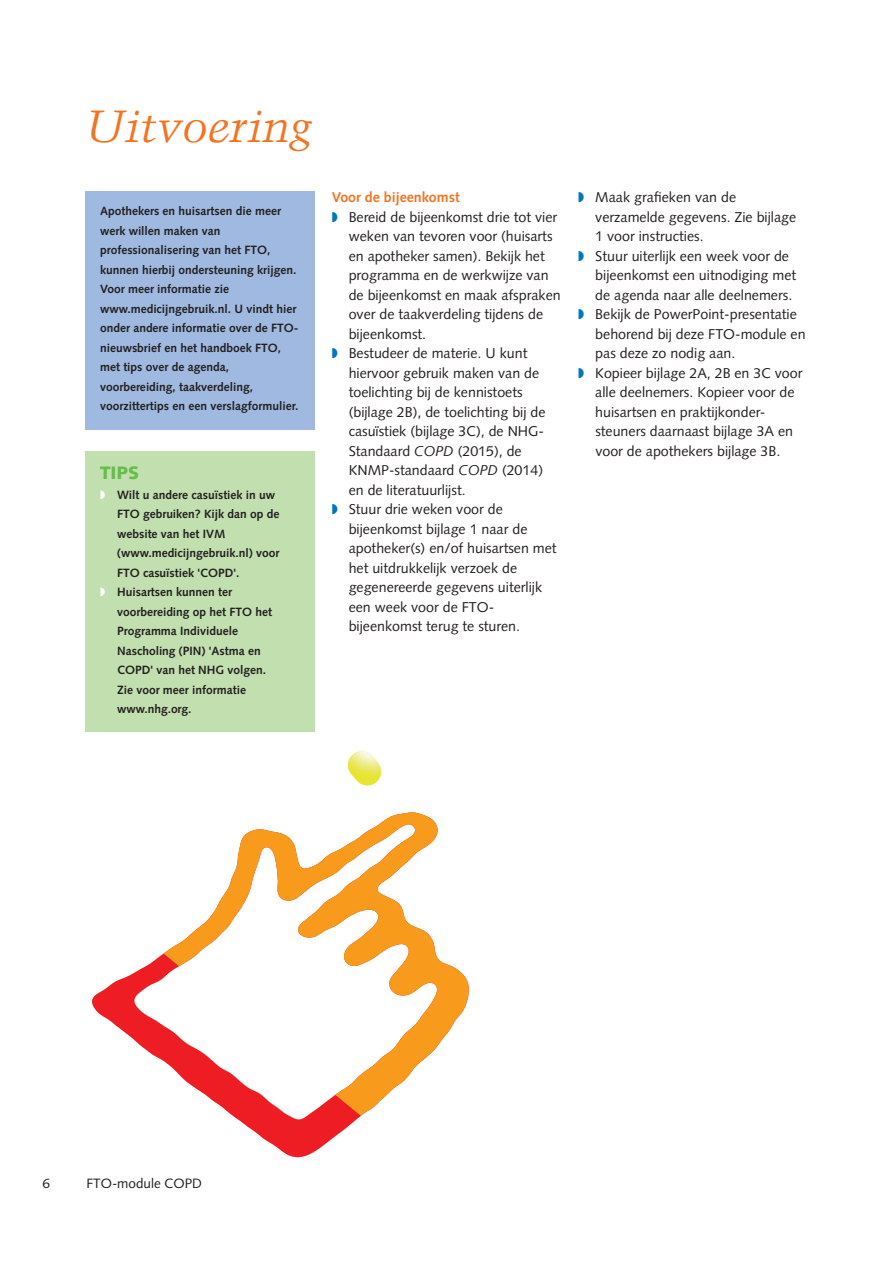
<style>
.page{position:relative;width:893px;height:1263px;background:#fff}
.page>*{position:absolute;margin:0;border:0;box-sizing:border-box;transform-origin:0 0}
.t1{font:italic 45px "Trump Mediaeval";color:#f47321}
.t2{font:900 18px "Syntax";color:#67bd4a}
.t3{font:14.25px/19.5px "Syntax";color:#231f20}
.t4{font:700 14.25px "Syntax";color:#f47321}
.t5{font:13.5px "Syntax";color:#231f20}
.t6{font:700 12px/19.5px "Syntax";color:#231f20}
.s1{font-style:italic}
</style>
<div class="page">
<div style="left:85px;top:191px;width:230px;height:238px;background:#9fb9e0"></div>
<img style="left:92px;top:812px;width:377px;height:346px">
<img style="left:348px;top:751px;width:34px;height:35px">
<div style="left:85px;top:451px;width:230px;height:280px;background:#c2dfb0"></div>
<h1 class="t1" style="left:85px;top:100px;width:229px">Uitvoering</h1>
<p class="t6" style="left:100px;top:203px;width:200px">Apothekers en huisartsen die meer werk willen maken van professionalisering van het FTO, kunnen hierbij ondersteuning krijgen.<br>Voor meer informatie zie www.medicijngebruik.nl. U vindt hier onder andere informatie over de FTO&shy;nieuwsbrief en het handboek FTO, met tips over de agenda, voorbereiding, taakverdeling, voorzittertips en een verslagformulier.</p>
<p class="t2" style="left:100px;top:466px;width:40px">TIPS</p>
<p class="t6" style="left:117px;top:486px;width:164px">Wilt u andere casuïstiek in uw<br>FTO gebruiken? Kijk dan op de website van het IVM (www.medicijngebruik.nl) voor<br>FTO casuïstiek 'COPD'.<br>Huisartsen kunnen ter voorbereiding op het FTO het<br>Programma Individuele<br>Nascholing (PIN) 'Astma en<br>COPD' van het NHG volgen.<br>Zie voor meer informatie www.nhg.org.</p>
<p class="t4" style="left:332px;top:191px;width:130px">Voor de bijeenkomst</p>
<p class="t3" style="left:349px;top:208px;width:214px">Bereid de bijeenkomst drie tot vier weken van tevoren voor (huisarts en apotheker samen). Bekijk het programma en de werkwijze van de bijeenkomst en maak afspraken over de taakverdeling tijdens de bijeenkomst.<br>Bestudeer de materie. U kunt hiervoor gebruik maken van de toelichting bij de kennistoets (bijlage 2B), de toelichting bij de casuïstiek (bijlage 3C), de NHG-<br>Standaard <span class="s1">COPD</span> (2015), de<br>KNMP-standaard <span class="s1">COPD</span> (2014) en de literatuurlijst.<br>Stuur drie weken voor de bijeenkomst bijlage 1 naar de apotheker(s) en/of huisartsen met het uitdrukkelijk verzoek de gegenereerde gegevens uiterlijk een week voor de FTO&shy;bijeenkomst terug te sturen.</p>
<p class="t3" style="left:595px;top:189px;width:212px">Maak grafieken van de verzamelde gegevens. Zie bijlage<br>1 voor instructies.<br>Stuur uiterlijk een week voor de bijeenkomst een uitnodiging met de agenda naar alle deelnemers.<br>Bekijk de PowerPoint-presentatie behorend bij deze FTO-module en pas deze zo nodig aan.<br>Kopieer bijlage 2A, 2B en 3C voor alle deelnemers. Kopieer voor de huisartsen en praktijkonder&shy;steuners daarnaast bijlage 3A en voor de apothekers bijlage 3B.</p>
<p class="t5" style="left:43px;top:1178px;width:9px">6</p>
<p class="t5" style="left:87px;top:1178px;width:117px">FTO-module COPD</p>
</div>
